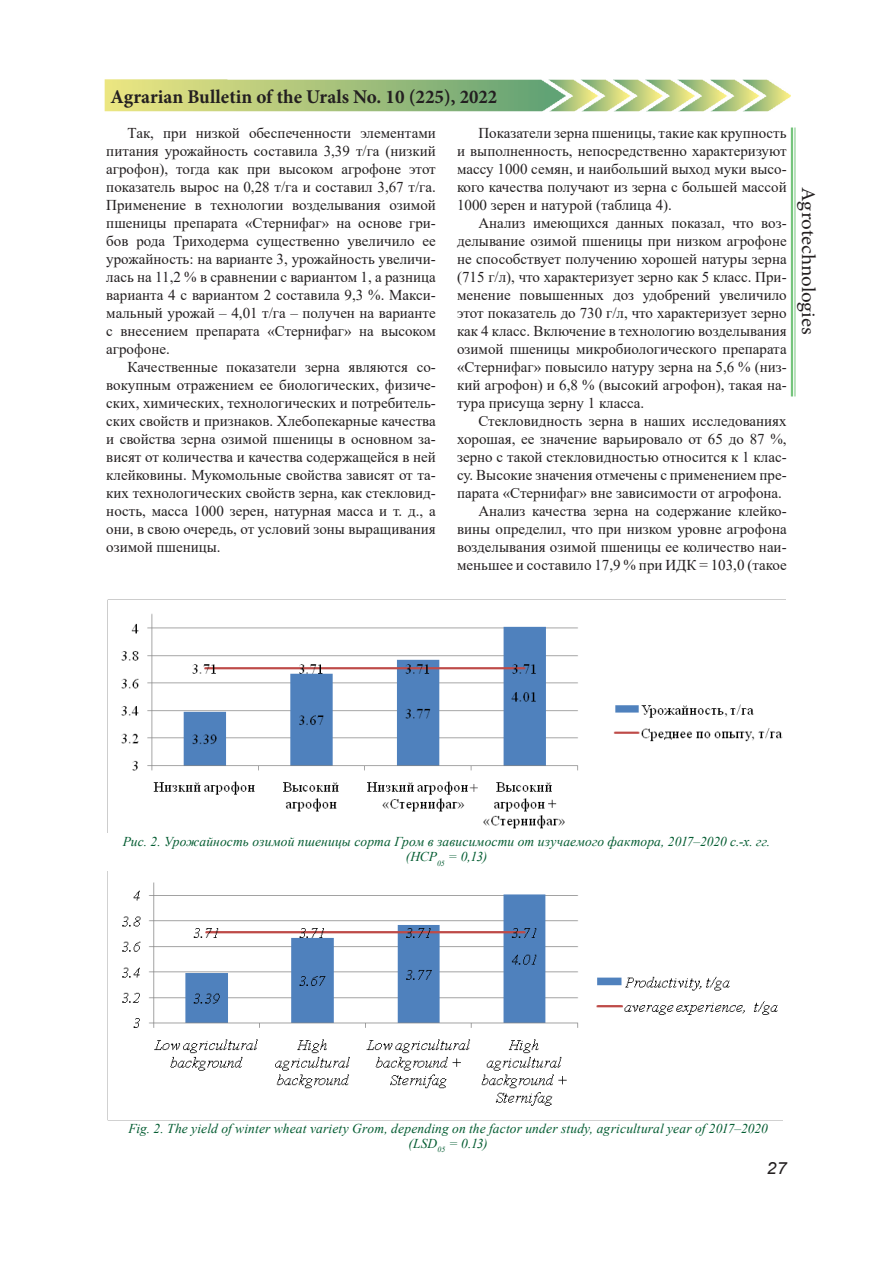
<style>
.page{position:relative;width:893px;height:1263px;background:#fff}
.page>*{position:absolute;margin:0;border:0;box-sizing:border-box;transform-origin:0 0}
.t1{font:700 19.5px "Minion Pro";color:#231f20}
.t2{font:19.5px "Minion Pro";letter-spacing:-.005em;color:#231f20;scale:1.08 1}
.t3{font:italic 16.8px "Arial";color:#231f20;scale:1.08 1}
.t4{font:15px/18px "Times New Roman";color:#231f20;text-align:justify}
.t5{font:italic 13.5px/15px "Times New Roman";letter-spacing:.01em;color:#025b30;text-align:center}
</style>
<div class="page">
<hr style="left:791px;top:128px;width:2px;height:268px;background:#40ae49">
<hr style="left:795px;top:128px;width:1px;height:268px;background:#40ae49">
<img style="left:105px;top:79px;width:686px;height:32px">
<img style="left:107px;top:599px;width:679px;height:233px">
<img style="left:107px;top:872px;width:671px;height:248px">
<div style="left:362px;top:793px;width:19px;height:18px;background:#fff"></div>
<h1 class="t1" style="left:111px;top:83px;width:388px">Agrarian Bulletin of the Urals No. 10 (225), 2022</h1>
<p class="t4" style="left:106px;top:123px;width:331px;text-indent:21px">Так, при низкой обеспеченности элементами питания урожайность составила 3,39 т/га (низкий агрофон), тогда как при высоком агрофоне этот показатель вырос на 0,28 т/га и составил 3,67 т/га.<br>Применение в технологии возделывания озимой пшеницы препарата «Стернифаг» на основе гри&shy;бов рода Триходерма существенно увеличило ее урожайность: на варианте 3, урожайность увеличи&shy;лась на 11,2 % в сравнении с вариантом 1, а разница варианта 4 с вариантом 2 составила 9,3 %. Макси&shy;мальный урожай – 4,01 т/га – получен на варианте с внесением препарата «Стернифаг» на высоком агрофоне.</p>
<p class="t4" style="left:106px;top:357px;width:331px;text-indent:21px">Качественные показатели зерна являются со&shy;вокупным отражением ее биологических, физиче&shy;ских, химических, технологических и потребитель&shy;ских свойств и признаков. Хлебопекарные качества и свойства зерна озимой пшеницы в основном за&shy;висят от количества и качества содержащейся в ней клейковины. Мукомольные свойства зависят от та&shy;ких технологических свойств зерна, как стекловид&shy;ность, масса 1000 зерен, натурная масса и т. д., а они, в свою очередь, от условий зоны выращивания озимой пшеницы.</p>
<p class="t4" style="left:457px;top:123px;width:331px;text-indent:21px">Показатели зерна пшеницы, такие как крупность и выполненность, непосредственно характеризуют массу 1000 семян, и наибольший выход муки высо&shy;кого качества получают из зерна с большей массой 1000 зерен и натурой (таблица 4).</p>
<p class="t4" style="left:457px;top:213px;width:331px;text-indent:21px">Анализ имеющихся данных показал, что воз&shy;делывание озимой пшеницы при низком агрофоне не способствует получению хорошей натуры зерна (715 г/л), что характеризует зерно как 5 класс. При&shy;менение повышенных доз удобрений увеличило этот показатель до 730 г/л, что характеризует зерно как 4 класс. Включение в технологию возделывания озимой пшеницы микробиологического препарата «Стернифаг» повысило натуру зерна на 5,6 % (низ&shy;кий агрофон) и 6,8 % (высокий агрофон), такая на&shy;тура присуща зерну 1 класса.</p>
<p class="t4" style="left:478px;top:411px;width:310px">Стекловидность зерна в наших исследованиях</p>
<p class="t4" style="left:457px;top:429px;width:331px">хорошая, ее значение варьировало от 65 до 87 %,</p>
<p class="t4" style="left:457px;top:447px;width:331px">зерно с такой стекловидностью относится к 1 клас-</p>
<p class="t4" style="left:457px;top:465px;width:331px">су. Высокие значения отмечены с применением пре-</p>
<p class="t4" style="left:457px;top:483px;width:326px">парата «Стернифаг» вне зависимости от агрофона.</p>
<p class="t4" style="left:478px;top:501px;width:310px">Анализ качества зерна на содержание клейко-</p>
<p class="t4" style="left:457px;top:519px;width:331px">вины определил, что при низком уровне агрофона</p>
<p class="t4" style="left:457px;top:537px;width:331px">возделывания озимой пшеницы ее количество наи-</p>
<p class="t4" style="left:457px;top:555px;width:331px">меньшее и составило 17,9 % при ИДК = 103,0 (такое</p>
<h1 class="t2" style="left:821px;top:187px;width:138px;rotate:90deg">Agrotechnologies</h1>
<p class="t4" style="left:470px;top:778px;width:10px">+</p>
<p class="t5" style="left:123px;top:834px;width:649px">Рис. 2. Урожайность озимой пшеницы сорта Гром в зависимости от изучаемого фактора, 2017–2020 с.-х. гг. (НСР<sub>05</sub> = 0,13)</p>
<p class="t5" style="left:128px;top:1120px;width:641px">Fig. 2. The yield of winter wheat variety Grom, depending on the factor under study, agricultural year of 2017–2020 (LSD<sub>05</sub> = 0.13)</p>
<p class="t3" style="left:767px;top:1157px;width:20px">27</p>
</div>
